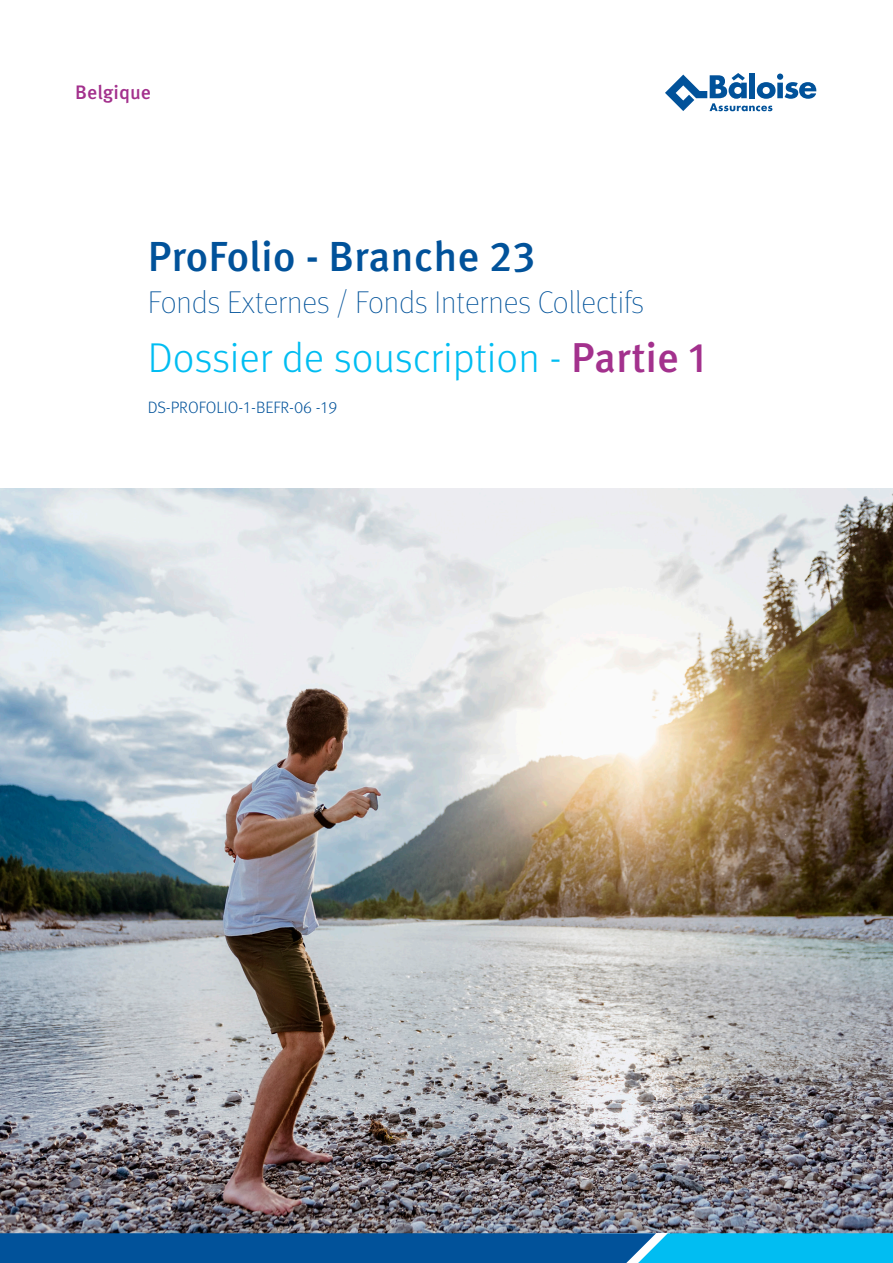
<style>
.page{position:relative;width:893px;height:1263px;background:#fff}
.page>*{position:absolute;margin:0;border:0;box-sizing:border-box;transform-origin:0 0}
.t1{font:500 42px "Meta Pro";color:#01529a}
.t2{font:300 41.7px "Meta Pro";color:#01bdf2}
.t3{font:100 31.5px "Meta Pro";color:#01529a}
.t4{font:500 19.5px "Meta Pro";color:#a3318d}
.Référence_Cover{font:300 16.5px "Meta Pro";color:#01529a}
.s1{font-weight:500;color:#a3318d}
</style>
<div class="page">
<img style="left:0;top:489px;width:893px;height:744px">
<svg style="left:665px;top:73px;width:151px;height:38px"></svg>
<svg style="left:0;top:1233px;width:893px;height:30px;background:#0571b2"></svg>
<p class="t4" style="left:75px;top:77px;width:77px">Belgique</p>
<p class="t1" style="left:148px;top:224px;width:389px">ProFolio - Branche 23</p>
<p class="t3" style="left:148px;top:281px;width:498px">Fonds Externes / Fonds Internes Collectifs</p>
<p class="t2" style="left:148px;top:327px;width:559px">Dossier de souscription - <span class="s1">Partie 1</span></p>
<p class="Référence_Cover" style="left:148px;top:395px;width:191px">DS-PROFOLIO-1-BEFR-06 -19</p>
</div>
